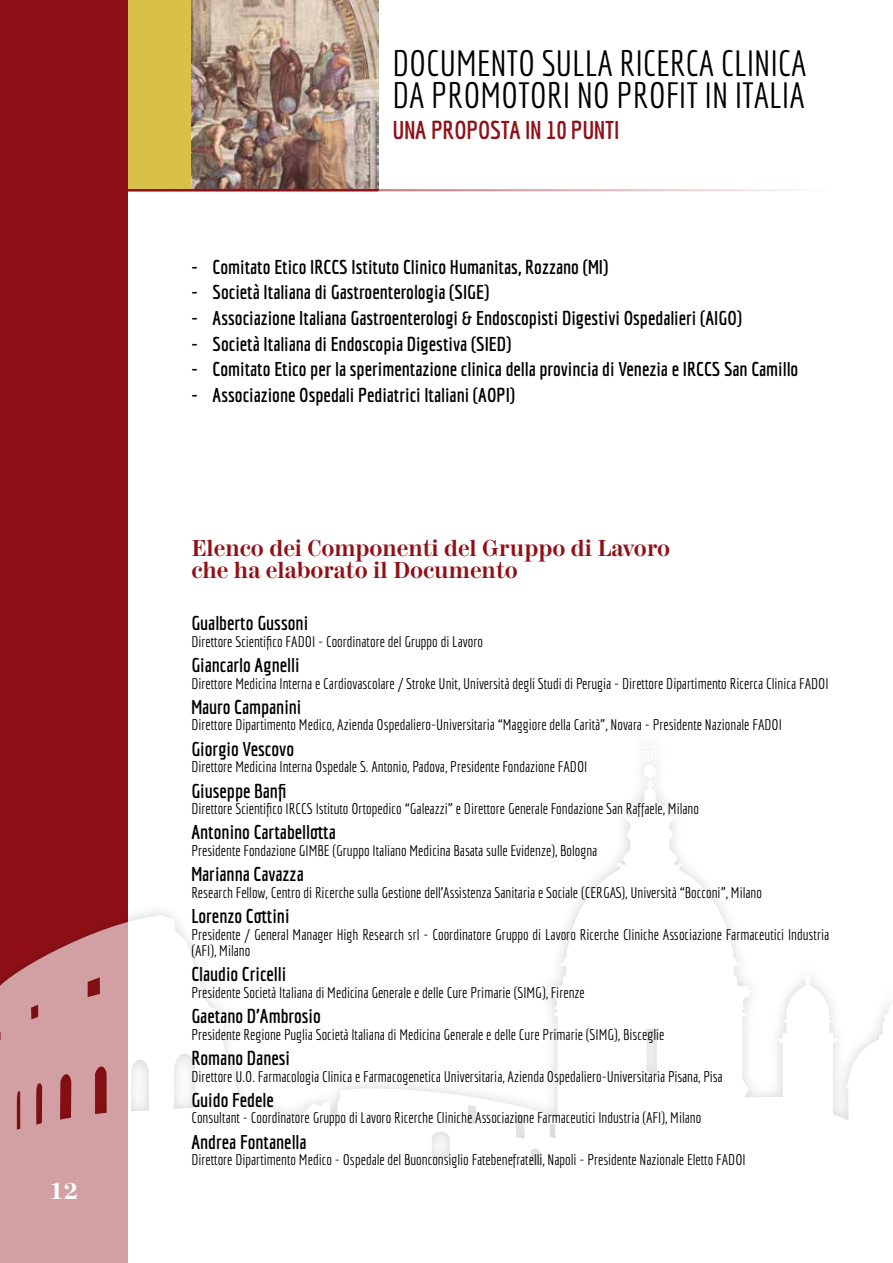
<style>
.page{position:relative;width:893px;height:1263px;background:#fff}
.page>*{position:absolute;margin:0;border:0;box-sizing:border-box;transform-origin:0 0}
.t1{font:35.7px/31.5px "Economica";letter-spacing:-.005em;color:#000}
.t2{font:700 25.05px "Economica";letter-spacing:-.005em;color:#8f1117}
.t3{font:700 24px/22.5px "Modern Two Sixtn ITC";color:#8f1117;scale:.9 1}
.t4{font:700 24px "Modern Two Sixtn ITC";color:#fff}
.t5{font:700 19.5px "Economica";color:#000}
.t6{font:15px/16.5px "Economica";color:#000}
</style>
<div class="page">
<div style="left:128px;top:0;width:63px;height:189px;background:#d9c049"></div>
<img style="left:191px;top:0;width:187px;height:189px">
<hr style="left:0;top:189px;width:829px;height:2px;background:#8f1117">
<div style="left:0;top:0;width:128px;height:1263px;background:#8f1117"></div>
<svg style="left:0;top:760px;width:893px;height:503px"></svg>
<h3 class="t4" style="left:49px;top:1178px;width:32px">12</h3>
<h1 class="t1" style="left:393px;top:48px;width:415px">DOCUMENTO SULLA RICERCA CLINICA<br>DA PROMOTORI NO PROFIT IN ITALIA</h1>
<h2 class="t2" style="left:393px;top:115px;width:228px">UNA PROPOSTA IN 10 PUNTI</h2>
<h3 class="t5" style="left:191px;top:255px;width:418px">- Comitato Etico IRCCS Istituto Clinico Humanitas, Rozzano (MI)</h3>
<h3 class="t5" style="left:191px;top:281px;width:299px">- Società Italiana di Gastroenterologia (SIGE)</h3>
<h3 class="t5" style="left:191px;top:307px;width:552px">- Associazione Italiana Gastroenterologi &amp; Endoscopisti Digestivi Ospedalieri (AIGO)</h3>
<h3 class="t5" style="left:191px;top:332px;width:322px">- Società Italiana di Endoscopia Digestiva (SIED)</h3>
<h3 class="t5" style="left:191px;top:358px;width:608px">- Comitato Etico per la sperimentazione clinica della provincia di Venezia e IRCCS San Camillo</h3>
<h3 class="t5" style="left:191px;top:384px;width:325px">- Associazione Ospedali Pediatrici Italiani (AOPI)</h3>
<h3 class="t3" style="left:191px;top:537px;width:534px">Elenco dei Componenti del Gruppo di Lavoro che ha elaborato il Documento</h3>
<h3 class="t5" style="left:191px;top:612px;width:118px">Gualberto Gussoni</h3>
<p class="t6" style="left:191px;top:633px;width:293px">Direttore Scientifico FADOI - Coordinatore del Gruppo di Lavoro</p>
<h3 class="t5" style="left:191px;top:654px;width:110px">Giancarlo Agnelli</h3>
<p class="t6" style="left:191px;top:675px;width:639px">Direttore Medicina Interna e Cardiovascolare / Stroke Unit, Università degli Studi di Perugia - Direttore Dipartimento Ricerca Clinica FADOI</p>
<h3 class="t5" style="left:191px;top:696px;width:112px">Mauro Campanini</h3>
<p class="t6" style="left:191px;top:717px;width:592px">Direttore Dipartimento Medico, Azienda Ospedaliero-Universitaria “Maggiore della Carità”, Novara - Presidente Nazionale FADOI</p>
<h3 class="t5" style="left:191px;top:737px;width:104px">Giorgio Vescovo</h3>
<p class="t6" style="left:191px;top:758px;width:398px">Direttore Medicina Interna Ospedale S. Antonio, Padova, Presidente Fondazione FADOI</p>
<h3 class="t5" style="left:191px;top:779px;width:96px">Giuseppe Banfi</h3>
<p class="t6" style="left:191px;top:800px;width:509px">Direttore Scientifico IRCCS Istituto Ortopedico “Galeazzi” e Direttore Generale Fondazione San Raffaele, Milano</p>
<h3 class="t5" style="left:191px;top:821px;width:146px">Antonino Cartabellotta</h3>
<p class="t6" style="left:191px;top:842px;width:408px">Presidente Fondazione GIMBE (Gruppo Italiano Medicina Basata sulle Evidenze), Bologna</p>
<h3 class="t5" style="left:191px;top:863px;width:114px">Marianna Cavazza</h3>
<p class="t6" style="left:191px;top:884px;width:572px">Research Fellow, Centro di Ricerche sulla Gestione dell’Assistenza Sanitaria e Sociale (CERGAS), Università “Bocconi”, Milano</p>
<h3 class="t5" style="left:191px;top:905px;width:100px">Lorenzo Cottini</h3>
<p class="t6" style="left:191px;top:926px;width:639px">Presidente / General Manager High Research srl - Coordinatore Gruppo di Lavoro Ricerche Cliniche Associazione Farmaceutici Industria (AFI), Milano</p>
<h3 class="t5" style="left:191px;top:963px;width:96px">Claudio Cricelli</h3>
<p class="t6" style="left:191px;top:984px;width:395px">Presidente Società Italiana di Medicina Generale e delle Cure Primarie (SIMG), Firenze</p>
<h3 class="t5" style="left:191px;top:1005px;width:131px">Gaetano D’Ambrosio</h3>
<p class="t6" style="left:191px;top:1026px;width:475px">Presidente Regione Puglia Società Italiana di Medicina Generale e delle Cure Primarie (SIMG), Bisceglie</p>
<h3 class="t5" style="left:191px;top:1047px;width:100px">Romano Danesi</h3>
<p class="t6" style="left:191px;top:1068px;width:533px">Direttore U.O. Farmacologia Clinica e Farmacogenetica Universitaria, Azienda Ospedaliero-Universitaria Pisana, Pisa</p>
<h3 class="t5" style="left:191px;top:1089px;width:84px">Guido Fedele</h3>
<p class="t6" style="left:191px;top:1110px;width:512px">Consultant - Coordinatore Gruppo di Lavoro Ricerche Cliniche Associazione Farmaceutici Industria (AFI), Milano</p>
<h3 class="t5" style="left:191px;top:1130px;width:117px">Andrea Fontanella</h3>
<p class="t6" style="left:191px;top:1151px;width:556px">Direttore Dipartimento Medico - Ospedale del Buonconsiglio Fatebenefratelli, Napoli - Presidente Nazionale Eletto FADOI</p>
</div>
